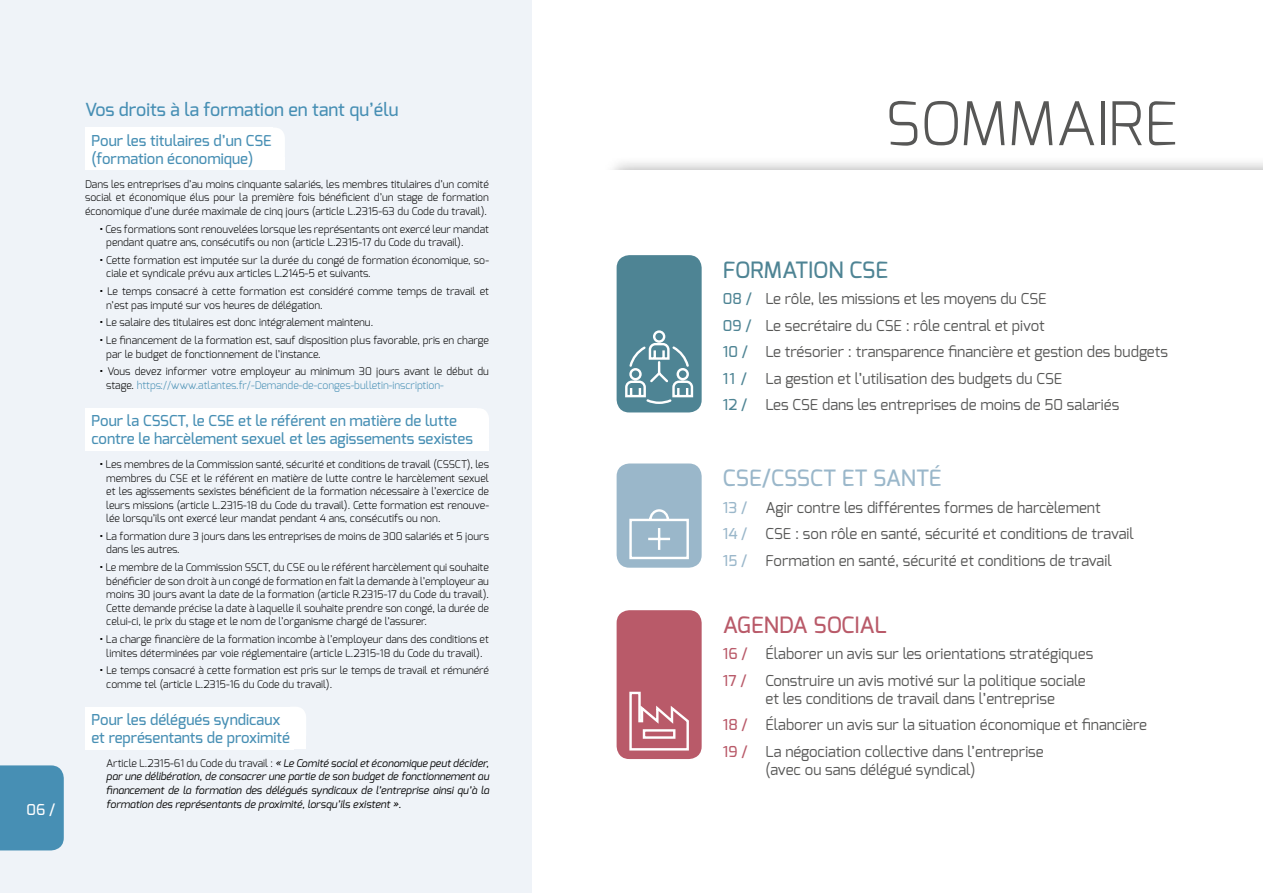
<style>
.page{position:relative;width:1263px;height:893px;background:#fff}
.page>*{position:absolute;margin:0;border:0;box-sizing:border-box;transform-origin:0 0}
.t1{font:300 60px "Exo";color:#575756}
.t2{font:500 22.5px "Exo";color:#9ab7ca}
.t3{font:500 22.5px "Exo";color:#4e8494}
.t4{font:500 22.5px "Exo";color:#b95a69}
.t5{font:500 18px "Exo";color:#478fb4}
.t6{font:15px/26.5px "Exo";color:#575756}
.t7{font:500 15px/18px "Exo";color:#478fb4}
.t8{font:500 15px "Exo";color:#fff}
.t9{font:300 10.5px/13.5px "Exo";color:#000}
.t10{font:italic 10.5px/13.5px "Exo";color:#000;text-align:justify}
.s1{font-weight:700}
.s2{color:#478fb4}
.s3{font-weight:300;font-style:normal}
.s4{font-weight:500;color:#4e8494}
.s5{font-weight:500;color:#9ab7ca}
.s6{font-weight:500;color:#b95a69}
</style>
<div class="page">
<div style="left:0;top:0;width:531px;height:893px;background:#eff3f8"></div>
<div style="left:602px;top:156px;width:661px;height:49px;background:#000;opacity:.35"></div>
<div style="left:574px;top:170px;width:689px;height:43px;background:#fff"></div>
<div style="left:617px;top:255px;width:85px;height:157px;background:#4e8494;border-radius:13px"></div>
<div style="left:617px;top:463px;width:85px;height:105px;background:#9ab7ca;border-radius:13px"></div>
<div style="left:617px;top:610px;width:85px;height:149px;background:#b95a69;border-radius:13px"></div>
<div style="left:0;top:765px;width:64px;height:85px;background:#478fb4"></div>
<div style="left:85px;top:128px;width:187px;height:42px;background:#fff"></div>
<div style="left:259px;top:128px;width:26px;height:38px;background:#fff;border-radius:11px"></div>
<div style="left:259px;top:157px;width:26px;height:13px;background:#fff"></div>
<div style="left:85px;top:408px;width:391px;height:43px;background:#fff"></div>
<div style="left:463px;top:408px;width:26px;height:38px;background:#fff;border-radius:11px"></div>
<div style="left:463px;top:438px;width:26px;height:13px;background:#fff"></div>
<div style="left:85px;top:707px;width:208px;height:42px;background:#fff"></div>
<div style="left:281px;top:707px;width:25px;height:38px;background:#fff;border-radius:11px"></div>
<div style="left:281px;top:736px;width:25px;height:13px;background:#fff"></div>
<svg style="left:625px;top:330px;width:69px;height:74px"></svg>
<svg style="left:629px;top:509px;width:60px;height:51px"></svg>
<svg style="left:629px;top:691px;width:60px;height:60px"></svg>
<h3 class="t8" style="left:26px;top:800px;width:30px">06 /</h3>
<h3 class="t5" style="left:85px;top:98px;width:315px">Vos droits à la formation en tant qu’élu</h3>
<h3 class="t7" style="left:91px;top:131px;width:182px">Pour les titulaires d’un CSE (formation économique)</h3>
<p class="t9" style="left:85px;top:177px;width:405px;text-align:justify">Dans les entreprises d’au moins cinquante salariés, les membres titulaires d’un comité social et économique élus pour la première fois bénéficient d’un stage de formation économique d’une durée maximale de cinq jours (article L.2315-63 du Code du travail).</p>
<p class="t9" style="left:106px;top:222px;width:384px;text-indent:-6px"><span class="s1">•</span> Ces formations sont renouvelées lorsque les représentants ont exercé leur mandat pendant quatre ans, consécutifs ou non (article L.2315-17 du Code du travail).</p>
<p class="t9" style="left:106px;top:253px;width:384px;text-indent:-6px"><span class="s1">•</span> Cette formation est imputée sur la durée du congé de formation économique, so&shy;ciale et syndicale prévu aux articles L.2145-5 et suivants.</p>
<p class="t9" style="left:106px;top:285px;width:384px;text-indent:-6px"><span class="s1">•</span> Le temps consacré à cette formation est considéré comme temps de travail et n’est pas imputé sur vos heures de délégation.</p>
<p class="t9" style="left:100px;top:316px;width:275px"><span class="s1">•</span> Le salaire des titulaires est donc intégralement maintenu.</p>
<p class="t9" style="left:106px;top:334px;width:384px;text-indent:-6px"><span class="s1">•</span> Le financement de la formation est, sauf disposition plus favorable, pris en charge par le budget de fonctionnement de l’instance.</p>
<p class="t9" style="left:106px;top:365px;width:384px;text-indent:-6px"><span class="s1">•</span> Vous devez informer votre employeur au minimum 30 jours avant le début du stage. <span class="s2">https://www.atlantes.fr/-Demande-de-conges-bulletin-inscription-</span></p>
<h3 class="t7" style="left:91px;top:412px;width:383px">Pour la CSSCT, le CSE et le référent en matière de lutte contre le harcèlement sexuel et les agissements sexistes</h3>
<p class="t9" style="left:106px;top:458px;width:384px;text-align:justify;text-indent:-6px"><span class="s1">•</span> Les membres de la Commission santé, sécurité et conditions de travail (CSSCT), les membres du CSE et le référent en matière de lutte contre le harcèlement sexuel et les agissements sexistes bénéficient de la formation nécessaire à l’exercice de leurs missions (article L.2315-18 du Code du travail). Cette formation est renouve&shy;lée lorsqu’ils ont exercé leur mandat pendant 4 ans, consécutifs ou non.</p>
<p class="t9" style="left:106px;top:529px;width:384px;text-indent:-6px"><span class="s1">•</span> La formation dure 3 jours dans les entreprises de moins de 300 salariés et 5 jours dans les autres.</p>
<p class="t9" style="left:106px;top:561px;width:384px;text-align:justify;text-indent:-6px"><span class="s1">•</span> Le membre de la Commission SSCT, du CSE ou le référent harcèlement qui souhaite bénéficier de son droit à un congé de formation en fait la demande à l’employeur au moins 30 jours avant la date de la formation (article R.2315-17 du Code du travail).<br>Cette demande précise la date à laquelle il souhaite prendre son congé, la durée de celui-ci, le prix du stage et le nom de l’organisme chargé de l’assurer.</p>
<p class="t9" style="left:100px;top:632px;width:391px;text-align:center"><span class="s1">•</span> La charge financière de la formation incombe à l’employeur dans des conditions et limites déterminées par voie réglementaire (article L.2315-18 du Code du travail).</p>
<p class="t9" style="left:106px;top:664px;width:384px;text-indent:-6px"><span class="s1">•</span> Le temps consacré à cette formation est pris sur le temps de travail et rémunéré comme tel (article L.2315-16 du Code du travail).</p>
<h3 class="t7" style="left:91px;top:710px;width:200px">Pour les délégués syndicaux et représentants de proximité</h3>
<p class="t10" style="left:106px;top:756px;width:384px"><span class="s3">Article L.2315-61 du Code du travail :</span> « Le Comité social et économique peut décider, par une délibération, de consacrer une partie de son budget de fonctionnement au financement de la formation des délégués syndicaux de l’entreprise ainsi qu’à la formation des représentants de proximité, lorsqu’ils existent ».</p>
<h1 class="t1" style="left:885px;top:85px;width:286px">sommaire</h1>
<h2 class="t3" style="left:723px;top:255px;width:167px">FORMATION CSE</h2>
<p class="t6" style="left:723px;top:285px;width:447px"><span class="s4">08 /</span> Le rôle, les missions et les moyens du CSE<br><span class="s4">09 /</span> Le secrétaire du CSE : rôle central et pivot<br><span class="s4">10 /</span> Le trésorier : transparence financière et gestion des budgets <span class="s4">11 /</span> La gestion et l’utilisation des budgets du CSE<br><span class="s4">12 /</span> Les CSE dans les entreprises de moins de 50 salariés</p>
<h2 class="t2" style="left:723px;top:463px;width:165px">CSE/CSSCT et sant</h2>
<h2 class="t2" style="left:929px;top:463px;width:14px">é</h2>
<h3 class="t6" style="left:723px;top:494px;width:413px"><span class="s5">13 /</span> Agir contre les différentes formes de harcèlement<br><span class="s5">14 /</span> CSE : son rôle en santé, sécurité et conditions de travail<br><span class="s5">15 /</span> Formation en santé, sécurité et conditions de travail</h3>
<h2 class="t4" style="left:723px;top:610px;width:166px">AGENDA SOCIAL</h2>
<h3 class="t6" style="left:723px;top:640px;width:372px"><span class="s6">16 /</span> Élaborer un avis sur les orientations stratégiques<br><span class="s6">17 /</span></h3>
<h3 class="t6" style="left:765px;top:671px;width:322px;line-height:18px">Construire un avis motivé sur la politique sociale et les conditions de travail dans l’entreprise</h3>
<h3 class="t6" style="left:723px;top:711px;width:426px"><span class="s6">18 /</span> Élaborer un avis sur la situation économique et financière<br><span class="s6">19 /</span> La négociation collective dans l’entreprise</h3>
<h3 class="t6" style="left:765px;top:756px;width:212px">(avec ou sans délégué syndical)</h3>
</div>
